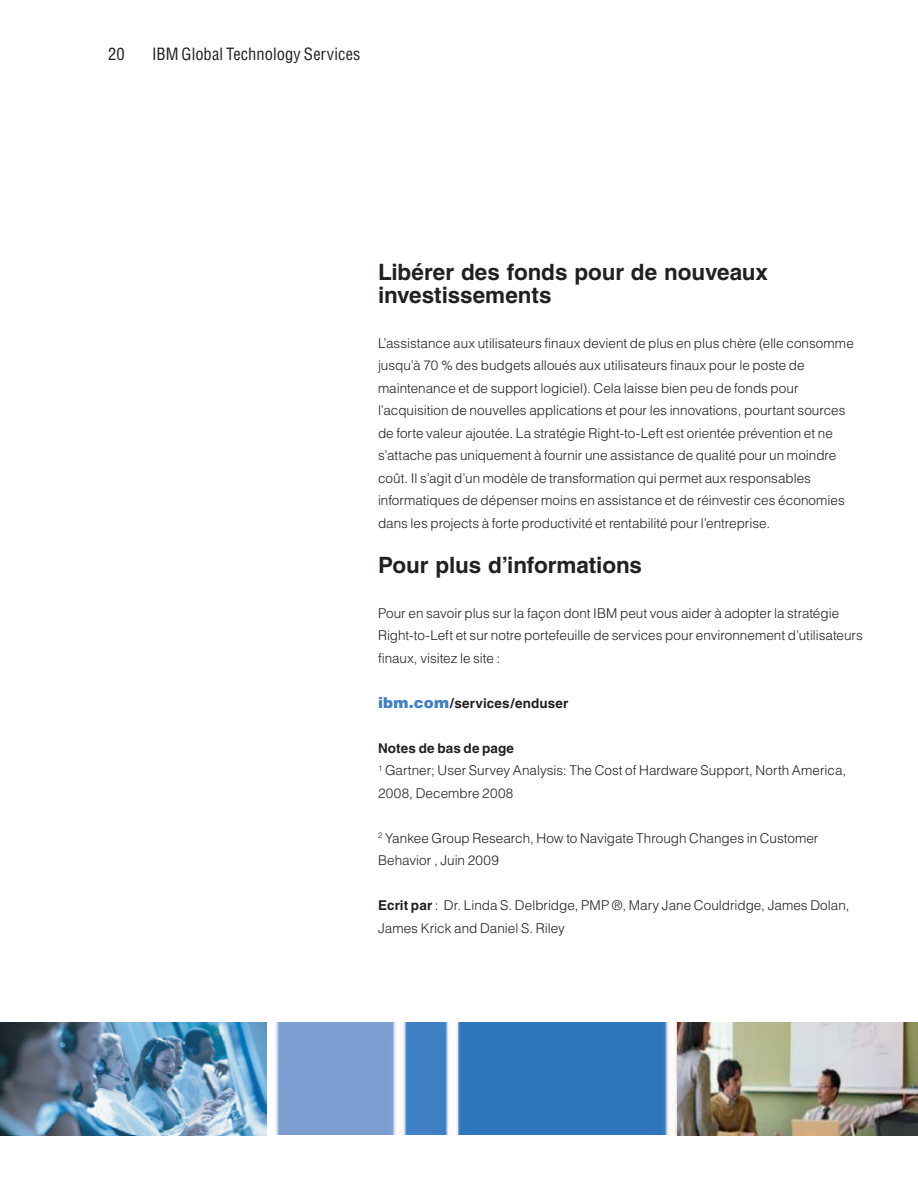
<style>
.page{position:relative;width:918px;height:1188px;background:#fff}
.page>*{position:absolute;margin:0;border:0;box-sizing:border-box;transform-origin:0 0}
.t1{font:700 22.5px/22.5px "Helvetica";letter-spacing:-.005em;color:#231f20}
.t2{font:condensed 16.5px "Helvetica";letter-spacing:.005em;color:#231f20}
.t3{font:300 13.5px/22.5px "Helvetica";color:#231f20}
.t4{font:700 13.5px "Helvetica";letter-spacing:.01em;color:#231f20}
.s1{font-weight:900;font-size:15px;color:#4181c3}
.s2{font-weight:700}
</style>
<div class="page">
<img style="left:0;top:1023px;width:677px;height:112px">
<img style="left:677px;top:1023px;width:241px;height:112px">
<p class="t2" style="left:108px;top:44px;width:18px">20</p>
<p class="t2" style="left:152px;top:44px;width:210px">IBM Global Technology Services</p>
<h1 class="t1" style="left:378px;top:261px;width:392px">Libérer des fonds pour de nouveaux investissements</h1>
<p class="t3" style="left:378px;top:331px;width:477px">L’assistance aux utilisateurs finaux devient de plus en plus chère (elle consomme jusqu’à 70 % des budgets alloués aux utilisateurs finaux pour le poste de maintenance et de support logiciel). Cela laisse bien peu de fonds pour l’acquisition de nouvelles applications et pour les innovations, pourtant sources de forte valeur ajoutée. La stratégie Right-to-Left est orientée prévention et ne s’attache pas uniquement à fournir une assistance de qualité pour un moindre coût. Il s’agit d’un modèle de transformation qui permet aux responsables informatiques de dépenser moins en assistance et de réinvestir ces économies dans les projects à forte productivité et rentabilité pour l’entreprise.</p>
<h1 class="t1" style="left:378px;top:553px;width:266px">Pour plus d’informations</h1>
<p class="t3" style="left:378px;top:601px;width:486px">Pour en savoir plus sur la façon dont IBM peut vous aider à adopter la stratégie<br>Right-to-Left et sur notre portefeuille de services pour environnement d’utilisateurs finaux, visitez le site :</p>
<p class="t4" style="left:378px;top:695px;width:192px"><span class="s1">ibm.com</span>/services/enduser</p>
<p class="t3" style="left:378px;top:736px;width:470px"><span class="s2">Notes de bas de page<br></span><sup>1</sup> Gartner; User Survey Analysis: The Cost of Hardware Support, North America,<br>2008, Decembre 2008</p>
<p class="t3" style="left:378px;top:826px;width:442px"><sup>2</sup> Yankee Group Research, How to Navigate Through Changes in Customer<br>Behavior , Juin 2009</p>
<p class="t3" style="left:378px;top:894px;width:473px"><span class="s2">Ecrit par</span> : Dr. Linda S. Delbridge, PMP ®, Mary Jane Couldridge, James Dolan,<br>James Krick and Daniel S. Riley</p>
</div>
